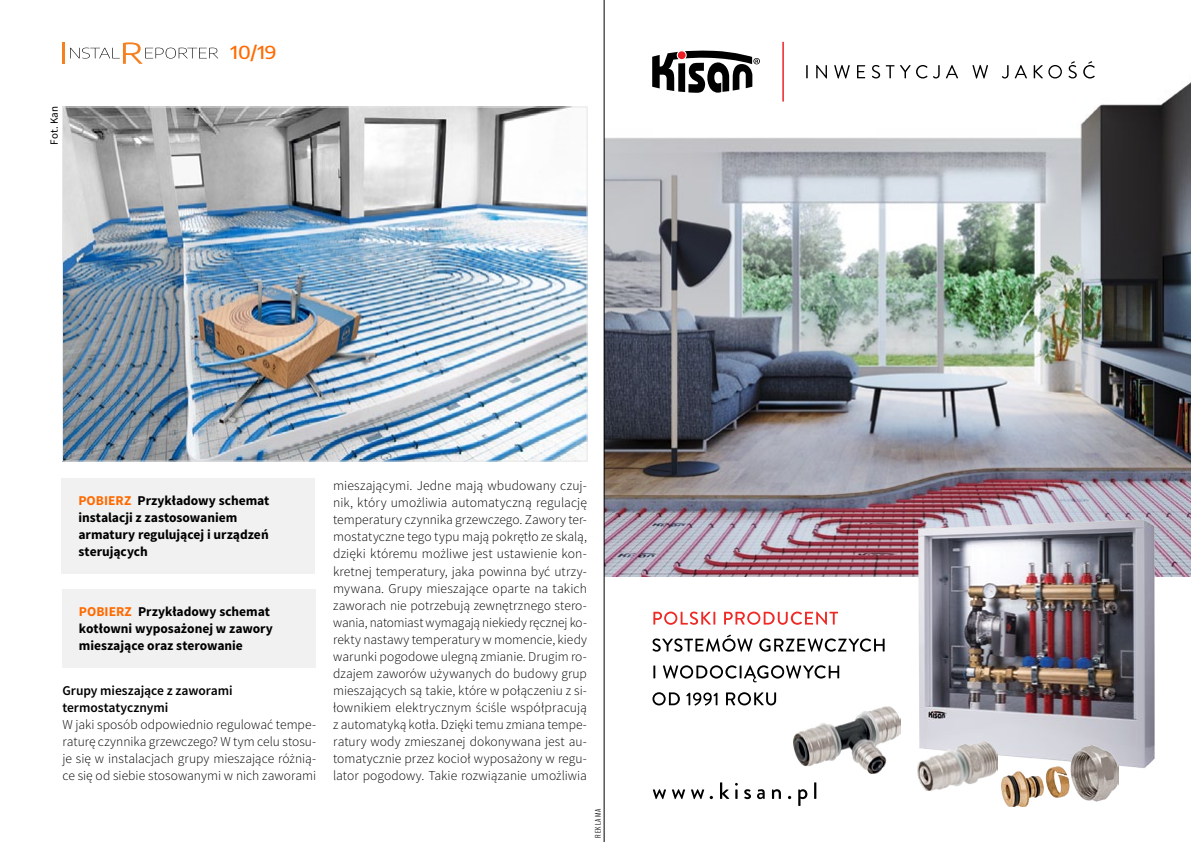
<style>
.page{position:relative;width:1191px;height:842px;background:#fff}
.page>*{position:absolute;margin:0;border:0;box-sizing:border-box;transform-origin:0 0}
.t1{font:500 18px "Encode Sans";color:#ff6a00;scale:1.11 1}
.t2{font:300 13.5px/17px "Source Sans Pro";color:#000;text-align:justify}
.t3{font:700 13.5px/17px "Source Sans Pro";letter-spacing:-.005em;color:#000}
.t4{font:600 13.5px/17px "Source Sans Pro";letter-spacing:-.005em;color:#000}
.t5{font:11px "Source Sans Pro";color:#000}
.t6{font:300 7px "Oswald";letter-spacing:.13em;color:#000}
.s1{color:#ff6a00}
</style>
<div class="page">
<img style="left:64px;top:109px;width:521px;height:350px">
<div style="left:62px;top:589px;width:253px;height:78px;background:#f1f1f2"></div>
<div style="left:61px;top:478px;width:253px;height:95px;background:#f1f1f2"></div>
<img style="left:604px;top:0;width:587px;height:842px">
<hr style="left:62px;top:43px;width:3px;height:21px;background:#f58020">
<svg style="left:70px;top:42px;width:148px;height:22px"></svg>
<p class="t5" style="left:47px;top:145px;width:40px;rotate:-90deg">Fot. Kan</p>
<h1 class="t1" style="left:230px;top:40px;width:43px">10/19</h1>
<p class="t3" style="left:78px;top:493px;width:192px"><span class="s1">Pobierz</span> Przykładowy schemat instalacji z zastosowaniem armatury regulującej i urządzeń sterujących</p>
<p class="t3" style="left:79px;top:604px;width:195px"><span class="s1">Pobierz</span> Przykładowy schemat kotłowni wyposażonej w zawory mieszające oraz sterowanie</p>
<p class="t4" style="left:62px;top:682px;width:172px">Grupy mieszające z zaworami termostatycznymi</p>
<p class="t2" style="left:62px;top:716px;width:255px">W jaki sposób odpowiednio regulować tempe&shy;raturę czynnika grzewczego? W tym celu stosu&shy;je się w instalacjach grupy mieszające różnią&shy;ce się od siebie stosowanymi w nich zaworami</p>
<p class="t2" style="left:333px;top:477px;width:255px">mieszającymi. Jedne mają wbudowany czuj&shy;nik, który umożliwia automatyczną regulację temperatury czynnika grzewczego. Zawory ter&shy;mostatyczne tego typu mają pokrętło ze skalą, dzięki któremu możliwe jest ustawienie kon&shy;kretnej temperatury, jaka powinna być utrzy&shy;mywana. Grupy mieszające oparte na takich zaworach nie potrzebują zewnętrznego stero&shy;wania, natomiast wymagają niekiedy ręcznej ko&shy;rekty nastawy temperatury w momencie, kiedy warunki pogodowe ulegną zmianie. Drugim ro&shy;dzajem zaworów używanych do budowy grup mieszających są takie, które w połączeniu z si&shy;łownikiem elektrycznym ściśle współpracują z automatyką kotła. Dzięki temu zmiana tempe&shy;ratury wody zmieszanej dokonywana jest au&shy;tomatycznie przez kocioł wyposażony w regu&shy;lator pogodowy. Takie rozwiązanie umożliwia</p>
<p class="t6" style="left:593px;top:838px;width:31px;rotate:-90deg">reklama</p>
</div>
